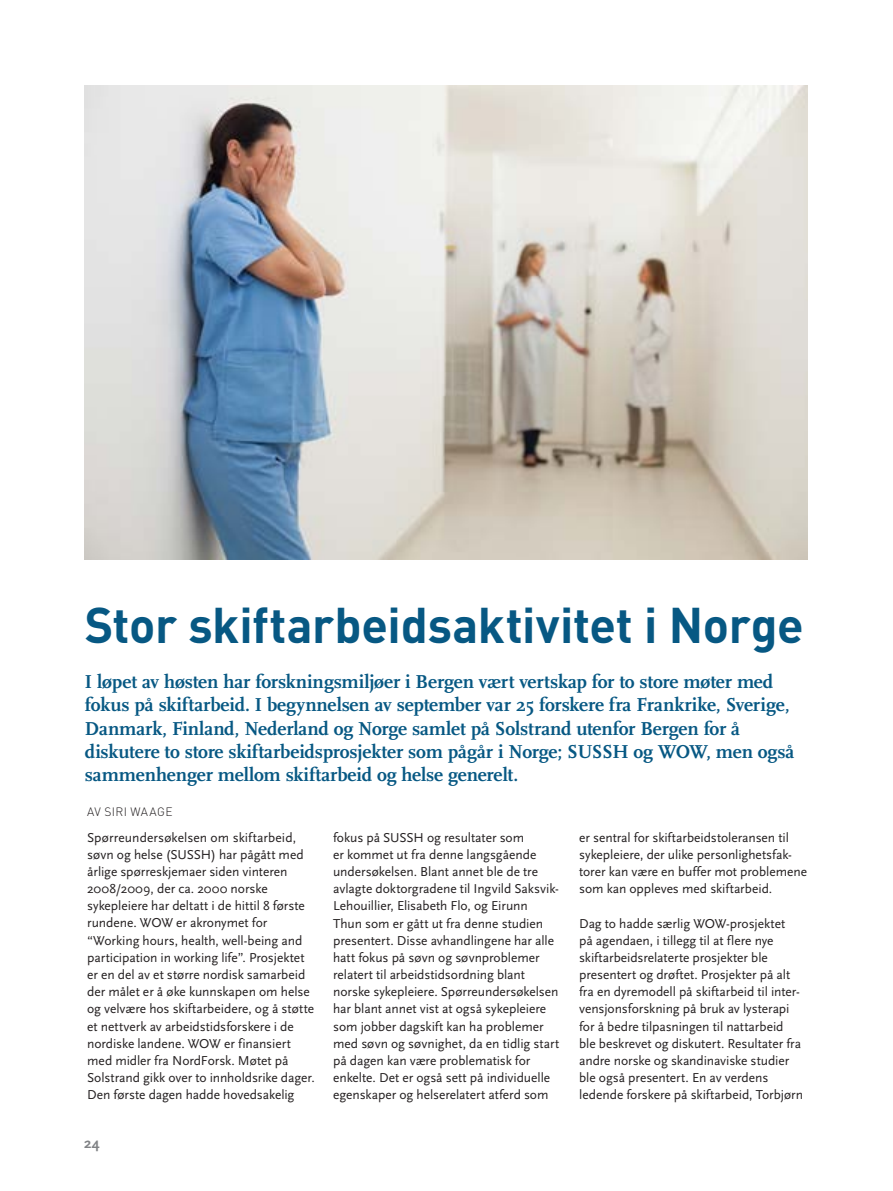
<style>
.page{position:relative;width:893px;height:1191px;background:#fff}
.page>*{position:absolute;margin:0;border:0;box-sizing:border-box;transform-origin:0 0}
.t1{font:700 49.5px "DIN Pro";letter-spacing:-.01em;color:#075883}
.t2{font:700 19.5px/23.4px "Scala";letter-spacing:-.01em;color:#075883}
.t3{font:700 15px "Scala Sans";color:#808285}
.t4{font:13.5px/17.1px "Scala Sans";letter-spacing:-.005em;color:#231f20}
.t5{font:300 12px "DIN Pro";letter-spacing:.035em;color:#231f20}
</style>
<div class="page">
<img style="left:84px;top:86px;width:723px;height:473px">
<h1 class="t1" style="left:85px;top:591px;width:720px">Stor skiftarbeidsaktivitet i Norge</h1>
<p class="t2" style="left:85px;top:670px;width:711px">I løpet av høsten har forskningsmiljøer i Bergen vært vertskap for to store møter med fokus på skiftarbeid. I begynnelsen av september var 25 forskere fra Frankrike, Sverige, Danmark, Finland, Nederland og Norge samlet på Solstrand utenfor Bergen for å diskutere to store skiftarbeidsprosjekter som pågår i Norge; SUSSH og WOW, men også sammenhenger mellom skiftarbeid og helse generelt.</p>
<p class="t5" style="left:87px;top:804px;width:87px">AV SIRI WAAGE</p>
<p class="t4" style="left:87px;top:829px;width:229px">Spørreundersøkelsen om skiftarbeid, søvn og helse (SUSSH) har pågått med årlige spørreskjemaer siden vinteren 2008/2009, der ca. 2000 norske sykepleiere har deltatt i de hittil 8 første rundene. WOW er akronymet for “Working hours, health, well-being and participation in working life”. Prosjektet er en del av et større nordisk samarbeid der målet er å øke kunnskapen om helse og velvære hos skiftarbeidere, og å støtte et nettverk av arbeidstidsforskere i de nordiske landene. WOW er finansiert med midler fra NordForsk. Møtet på Solstrand gikk over to innholdsrike dager.<br>Den første dagen hadde hovedsakelig</p>
<p class="t4" style="left:333px;top:829px;width:228px">fokus på SUSSH og resultater som<br>er kommet ut fra denne langsgående undersøkelsen. Blant annet ble de tre avlagte doktorgradene til Ingvild Saksvik-Lehouillier, Elisabeth Flo, og Eirunn Thun som er gått ut fra denne studien presentert. Disse avhandlingene har alle hatt fokus på søvn og søvnproblemer relatert til arbeidstidsordning blant norske sykepleiere. Spørreundersøkelsen har blant annet vist at også sykepleiere som jobber dagskift kan ha problemer med søvn og søvnighet, da en tidlig start på dagen kan være problematisk for enkelte. Det er også sett på individuelle egenskaper og helserelatert atferd som</p>
<p class="t4" style="left:579px;top:829px;width:229px">er sentral for skiftarbeidstoleransen til sykepleiere, der ulike personlighetsfak&shy;torer kan være en buffer mot problemene som kan oppleves med skiftarbeid.</p>
<p class="t4" style="left:579px;top:915px;width:226px">Dag to hadde særlig WOW-prosjektet<br>på agendaen, i tillegg til at flere nye skiftarbeidsrelaterte prosjekter ble presentert og drøftet. Prosjekter på alt fra en dyremodell på skiftarbeid til inter&shy;vensjonsforskning på bruk av lysterapi for å bedre tilpasningen til nattarbeid ble beskrevet og diskutert. Resultater fra andre norske og skandinaviske studier ble også presentert. En av verdens ledende forskere på skiftarbeid, Torbjørn</p>
<p class="t3" style="left:84px;top:1134px;width:17px">24</p>
</div>
